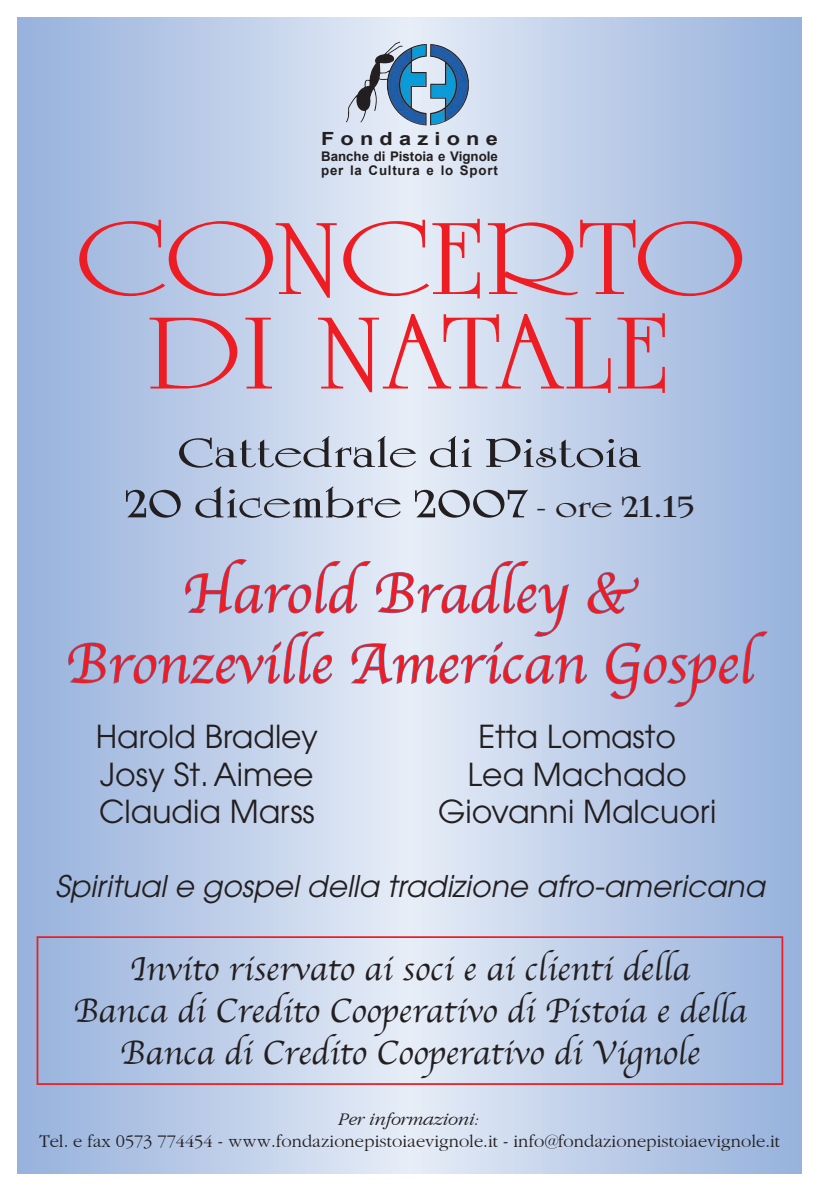
<style>
.page{position:relative;width:819px;height:1191px;background:#fff}
.page>*{position:absolute;margin:0;border:0;box-sizing:border-box;transform-origin:0 0}
.t1{font:110.25px/94.5px "University Roman";color:#ee1d23;text-align:center;scale:1.33 1}
.t2{font:58.62px/70.4px "Apple Chancery";color:#ee1d23;text-align:center}
.t3{font:42px/50.4px "University Roman Bold Plain";color:#231f20;text-align:center;scale:1.33 1}
.t4{font:35px/42px "Apple Chancery";color:#231f20;text-align:center}
.t5{font:31.5px "Avant Garde";color:#231f20}
.t6{font:italic 29.75px "Avant Garde";color:#231f20}
.t7{font:300 18.38px "Garamond";color:#231f20}
.t8{font:italic 300 18.38px "Garamond";color:#231f20}
.t9{font:700 18.11px "Arial";letter-spacing:.285em;color:#231f20;scale:1.2 1}
.t10{font:700 13.3px/14.5px "Arial";color:#231f20}
.s1{font-size:31.5px}
</style>
<div class="page">
<div style="left:409px;top:17px;width:392px;height:1156px;background:linear-gradient(to right,#e0e9f4,#98b2dc)"></div>
<div style="left:17px;top:17px;width:392px;height:1156px;background:linear-gradient(to right,#97b2dd,#e1e8f4)"></div>
<svg style="left:68px;top:558px;width:700px;height:149px;background:#bacae6"></svg>
<svg style="left:37px;top:936px;width:746px;height:149px;background:#c0cae4"></svg>
<p class="t9" style="left:321px;top:127px;width:149px">Fondazione</p>
<p class="t10" style="left:321px;top:149px;width:178px">Banche di Pistoia e Vignole per la Cultura e lo Sport</p>
<h1 class="t1" style="left:76px;top:214px;width:504px">CONCERTO<br>DI NATALE</h1>
<p class="t3" style="left:124px;top:427px;width:430px">Cattedrale di Pistoia<br>20 dicembre 2007 <span class="s1">- ore 21.15</span></p>
<h2 class="t2" style="left:65px;top:558px;width:690px">Harold Bradley &amp;<br>Bronzeville American Gospel</h2>
<p class="t5" style="left:96px;top:717px;width:224px">Harold Bradley</p>
<p class="t5" style="left:478px;top:717px;width:199px">Etta Lomasto</p>
<p class="t5" style="left:100px;top:755px;width:215px">Josy St. Aimee</p>
<p class="t5" style="left:467px;top:755px;width:221px">Lea Machado</p>
<p class="t5" style="left:99px;top:793px;width:217px">Claudia Marss</p>
<p class="t5" style="left:438px;top:793px;width:280px">Giovanni Malcuori</p>
<p class="t6" style="left:55px;top:868px;width:711px">Spiritual e gospel della tradizione afro-americana</p>
<p class="t4" style="left:73px;top:947px;width:675px">Invito riservato ai soci e ai clienti della<br>Banca di Credito Cooperativo di Pistoia e della<br>Banca di Credito Cooperativo di Vignole</p>
<p class="t8" style="left:339px;top:1107px;width:143px">Per informazioni:</p>
<p class="t7" style="left:39px;top:1130px;width:742px">Tel. e fax 0573 774454 - www.fondazionepistoiaevignole.it - info@fondazionepistoiaevignole.it</p>
</div>
